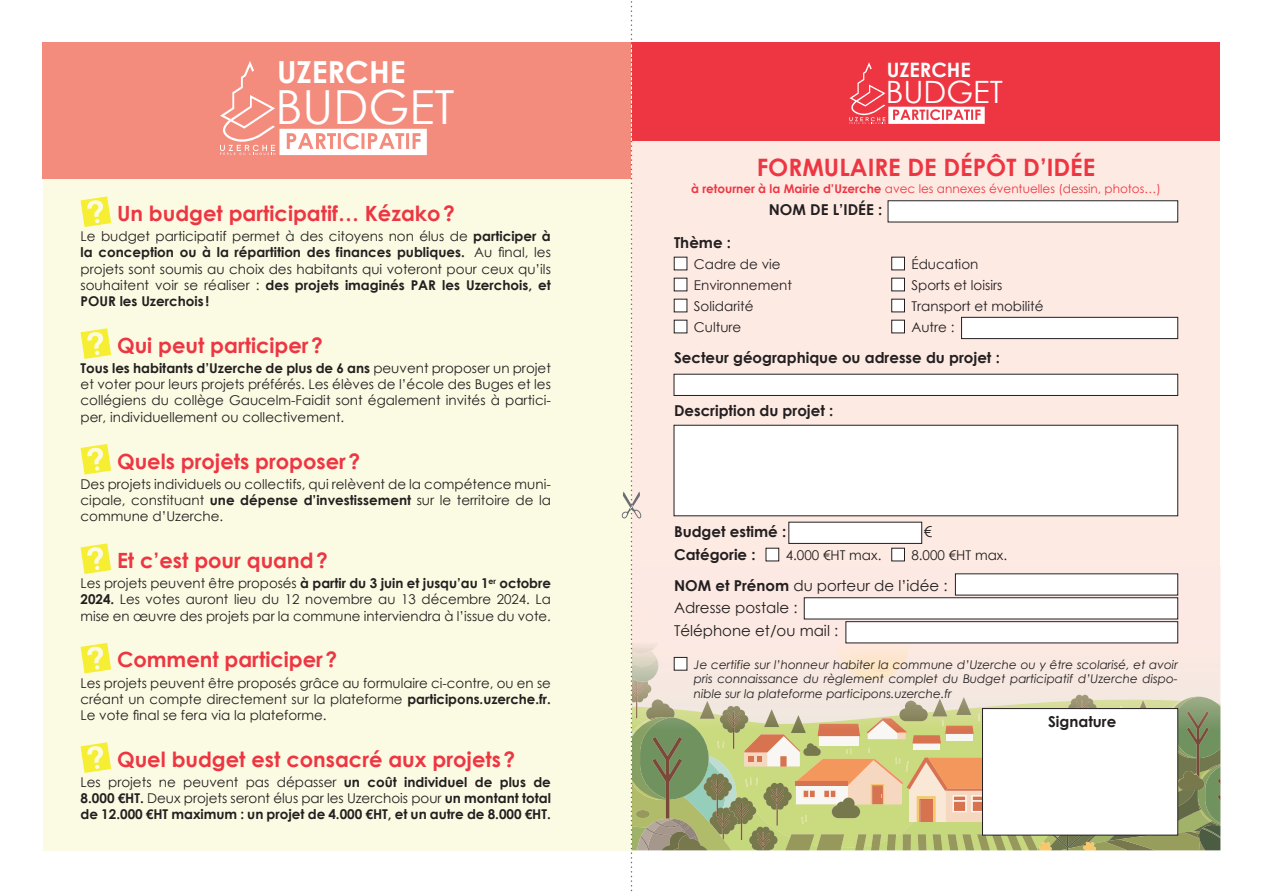
<style>
.page{position:relative;width:1263px;height:893px;background:#fff}
.page>*{position:absolute;margin:0;border:0;box-sizing:border-box;transform-origin:0 0}
.t1{font:47.1px "Century Gothic";color:#fff}
.t2{font:30.75px "Century Gothic";color:#fff}
.t3{font:700 30.3px "Century Gothic";color:#fff}
.t4{font:700 24px "Century Gothic";color:#ee3643}
.t5{font:700 21px "Century Gothic";color:#ee3643}
.t6{font:700 19.8px "Century Gothic";color:#fff}
.t7{font:700 15px "Century Gothic";color:#231f20}
.t8{font:15px/22.5px "Century Gothic";color:#231f20}
.t9{font:13.5px/16.2px "Century Gothic";color:#231f20;text-align:justify}
.t10{font:700 13.5px/16.2px "Century Gothic";color:#231f20;text-align:justify}
.t11{font:italic 12px/14.4px "Century Gothic";color:#231f20;text-align:justify}
.t12{font:12px "Century Gothic";color:#ee3643}
.s1{font-weight:700}
.s2{font-weight:400}
.s3{font-family:"Helvetica Neue"}
</style>
<div class="page">
<div style="left:43px;top:43px;width:588px;height:807px;background:#fbfbe3"></div>
<svg style="left:81px;top:196px;width:30px;height:31px"></svg>
<svg style="left:81px;top:328px;width:30px;height:31px"></svg>
<svg style="left:81px;top:444px;width:30px;height:31px"></svg>
<svg style="left:81px;top:543px;width:30px;height:31px"></svg>
<svg style="left:81px;top:643px;width:30px;height:30px"></svg>
<svg style="left:81px;top:742px;width:30px;height:31px"></svg>
<div style="left:43px;top:43px;width:588px;height:136px;background:#f48c7d"></div>
<svg style="left:220px;top:61px;width:207px;height:94px"></svg>
<svg style="left:622px;top:1px;width:598px;height:891px"></svg>
<h3 class="t3" style="left:277px;top:53px;width:130px">UZERCHE</h3>
<h1 class="t1" style="left:276px;top:74px;width:181px">BUDGET</h1>
<h3 class="t5" style="left:117px;top:200px;width:339px">Un budget participatif… Kézako ?</h3>
<p class="t9" style="left:81px;top:228px;width:472px">Le budget participatif permet à des citoyens non élus de <span class="s1">participer à la conception ou à la répartition des finances publiques.</span> Au final, les projets sont soumis au choix des habitants qui voteront pour ceux qu’ils souhaitent voir se réaliser : <span class="s1">des projets imaginés PAR les Uzerchois, et POUR les Uzerchois !</span></p>
<h3 class="t5" style="left:117px;top:332px;width:207px">Qui peut participer ?</h3>
<p class="t9" style="left:81px;top:360px;width:472px"><span class="s1">Tous les habitants d’Uzerche de plus de 6 ans</span> peuvent proposer un projet et voter pour leurs projets préférés. Les élèves de l’école des Buges et les collégiens du collège Gaucelm-Faidit sont également invités à partici&shy;per, individuellement ou collectivement.</p>
<h3 class="t5" style="left:117px;top:448px;width:245px">Quels projets proposer ?</h3>
<p class="t9" style="left:81px;top:475px;width:472px">Des projets individuels ou collectifs, qui relèvent de la compétence muni&shy;cipale, constituant <span class="s1">une dépense d’investissement</span> sur le territoire de la commune d’Uzerche.</p>
<h3 class="t5" style="left:117px;top:547px;width:212px">Et c’est pour quand ?</h3>
<p class="t9" style="left:81px;top:575px;width:472px">Les projets peuvent être proposés <span class="s1">à partir du 3 juin et jusqu’au 1</span><sup>er</sup> <span class="s1">octobre 2024.</span> Les votes auront lieu du 12 novembre au 13 décembre 2024. La mise en œuvre des projets par la commune interviendra à l’issue du vote.</p>
<h3 class="t5" style="left:117px;top:647px;width:222px">Comment participer ?</h3>
<p class="t9" style="left:81px;top:674px;width:472px">Les projets peuvent être proposés grâce au formulaire ci-contre, ou en se créant un compte directement sur la plateforme <span class="s1">participons.uzerche.fr.<br></span>Le vote final se fera via la plateforme.</p>
<h3 class="t5" style="left:117px;top:746px;width:400px">Quel budget est consacré aux projets ?</h3>
<p class="t10" style="left:81px;top:774px;width:472px"><span class="s2">Les projets ne peuvent pas dépasser</span> un coût individuel de plus de 8.000 <span class="s3">€</span>HT. <span class="s2">Deux projets seront élus par les Uzerchois pour</span> un montant total de 12.000 <span class="s3">€</span>HT maximum : un projet de 4.000 <span class="s3">€</span>HT, et un autre de 8.000 <span class="s3">€</span>HT.</p>
<h3 class="t6" style="left:887px;top:57px;width:85px">UZERCHE</h3>
<h2 class="t2" style="left:886px;top:71px;width:119px">BUDGET</h2>
<h3 class="t4" style="left:757px;top:153px;width:340px">FORMULAIRE DE DÉPÔT D’IDÉE</h3>
<p class="t12" style="left:691px;top:180px;width:471px"><span class="s1">à retourner à la Mairie d’Uzerche</span> avec les annexes éventuelles (dessin, photos…)</p>
<p class="t7" style="left:769px;top:200px;width:115px">NOM DE L’IDÉE :</p>
<p class="t7" style="left:674px;top:233px;width:58px">Thème :</p>
<p class="t9" style="left:694px;top:255px;width:88px">Cadre de vie</p>
<p class="t9" style="left:911px;top:255px;width:69px">Éducation</p>
<p class="t9" style="left:694px;top:276px;width:100px">Environnement</p>
<p class="t9" style="left:911px;top:276px;width:92px">Sports et loisirs</p>
<p class="t9" style="left:694px;top:297px;width:61px">Solidarité</p>
<p class="t9" style="left:911px;top:297px;width:134px">Transport et mobilité</p>
<p class="t9" style="left:694px;top:318px;width:49px">Culture</p>
<p class="t9" style="left:911px;top:318px;width:45px">Autre :</p>
<p class="t7" style="left:674px;top:348px;width:327px">Secteur géographique ou adresse du projet :</p>
<p class="t7" style="left:674px;top:401px;width:161px">Description du projet :</p>
<p class="t7" style="left:674px;top:522px;width:114px">Budget estimé :</p>
<p class="t8" style="left:924px;top:520px;width:10px">€</p>
<p class="t7" style="left:674px;top:545px;width:83px">Catégorie :</p>
<p class="t9" style="left:786px;top:546px;width:97px">4.000 €HT max.</p>
<p class="t9" style="left:911px;top:546px;width:97px">8.000 €HT max.</p>
<p class="t8" style="left:674px;top:574px;width:275px"><span class="s1">NOM et Prénom</span> du porteur de l’idée :<br>Adresse postale :<br>Téléphone et/ou mail :</p>
<p class="t11" style="left:694px;top:657px;width:486px">Je certifie sur l’honneur habiter la commune d’Uzerche ou y être scolarisé, et avoir pris connaissance du règlement complet du Budget participatif d’Uzerche dispo&shy;nible sur la plateforme participons.uzerche.fr</p>
<p class="t7" style="left:1048px;top:712px;width:70px">Signature</p>
</div>
